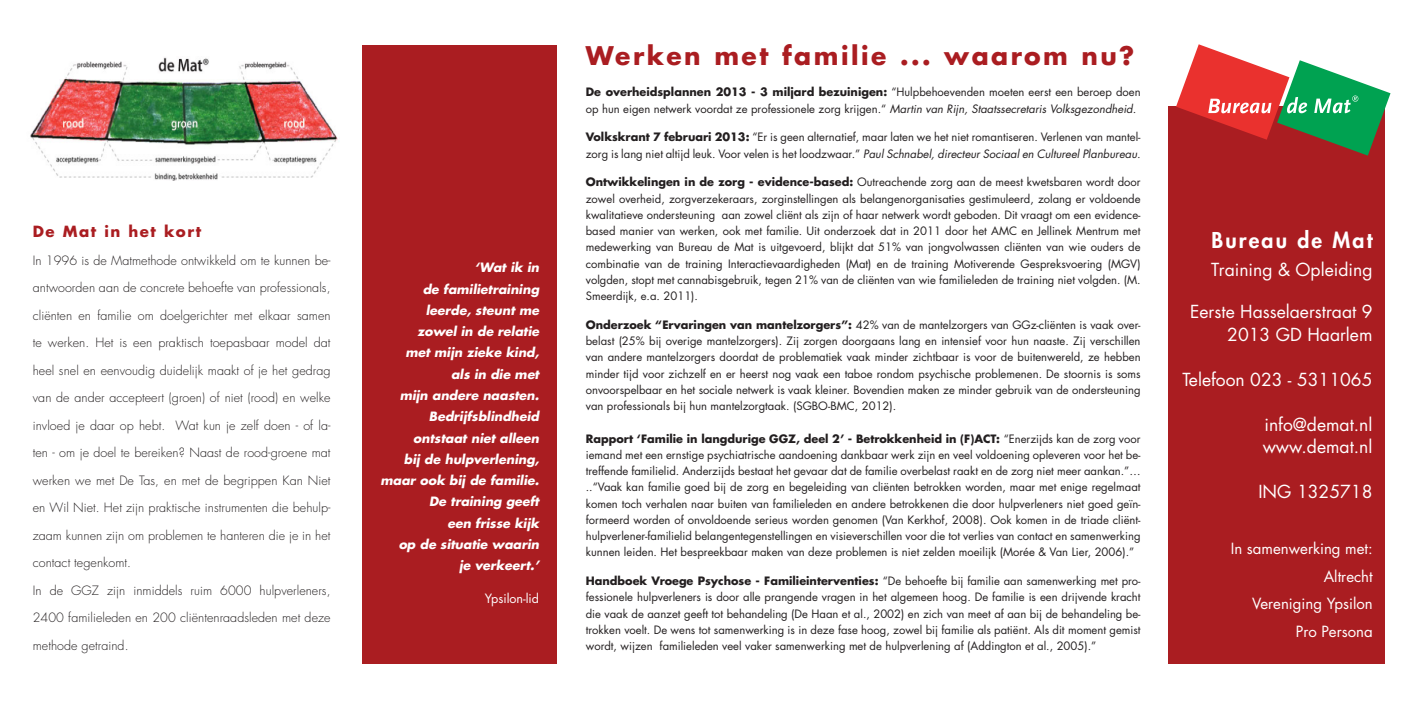
<style>
.page{position:relative;width:1418px;height:709px;background:#fff}
.page>*{position:absolute;margin:0;border:0;box-sizing:border-box;transform-origin:0 0}
.t1{font:700 25px "Futura CE";letter-spacing:.1em;color:#aa1d21}
.t2{font:800 21.25px "Futura";letter-spacing:.1em;color:#fff}
.t3{font:17.5px "Futura CE";color:#fff}
.t4{font:15px "Futura";color:#fff}
.t5{font:700 15px "Futura CE";letter-spacing:.1em;color:#aa1d21}
.t6{font:300 12.5px/27.5px "Futura";letter-spacing:.005em;color:#231f20}
.t7{font:italic 700 12.5px "Futura CE";color:#fff}
.t8{font:12.5px "Futura CE";color:#fff}
.t9{font:11.25px/16.2px "Futura CE";color:#231f20;text-align:justify}
.t10{font:11.25px/16.2px "Futura";color:#231f20}
.s1{font-family:"Futura CE";font-weight:700}
.s2{font-family:"Futura CE";font-style:italic}
.s3{font-weight:700}
.s4{font-family:"Futura";font-weight:700}
</style>
<div class="page">
<img style="left:30px;top:57px;width:308px;height:123px">
<div style="left:1168px;top:106px;width:216px;height:558px;background:#aa1d21"></div>
<svg style="left:1176px;top:44px;width:214px;height:112px"></svg>
<div style="left:362px;top:45px;width:194px;height:619px;background:#aa1d21"></div>
<p class="t5" style="left:33px;top:220px;width:170px">De Mat in het kort</p>
<p class="t6" style="left:33px;top:247px;width:299px">In 1996 is de Matmethode ontwikkeld om te kunnen be-</p>
<p class="t6" style="left:33px;top:274px;width:299px">antwoorden aan de concrete behoefte van professionals,</p>
<p class="t6" style="left:33px;top:302px;width:299px">cliënten en familie om doelgerichter met elkaar samen</p>
<p class="t6" style="left:33px;top:329px;width:299px">te werken. Het is een praktisch toepasbaar model dat</p>
<p class="t6" style="left:33px;top:357px;width:299px">heel snel en eenvoudig duidelijk maakt of je het gedrag</p>
<p class="t6" style="left:33px;top:384px;width:299px">van de ander accepteert (groen) of niet (rood) en welke</p>
<p class="t6" style="left:33px;top:412px;width:299px">invloed je daar op hebt. Wat kun je zelf doen - of la-</p>
<p class="t6" style="left:33px;top:439px;width:299px">ten - om je doel te bereiken? Naast de rood-groene mat</p>
<p class="t6" style="left:33px;top:467px;width:299px">werken we met De Tas, en met de begrippen Kan Niet</p>
<p class="t6" style="left:33px;top:494px;width:299px">en Wil Niet. Het zijn praktische instrumenten die behulp-</p>
<p class="t6" style="left:33px;top:522px;width:299px">zaam kunnen zijn om problemen te hanteren die je in het</p>
<p class="t6" style="left:33px;top:549px;width:100px">contact tegenkomt.</p>
<p class="t6" style="left:33px;top:577px;width:299px">In de GGZ zijn inmiddels ruim 6000 hulpverleners,</p>
<p class="t6" style="left:33px;top:604px;width:299px">2400 familieleden en 200 cliëntenraadsleden met deze methode getraind.</p>
<p class="t7" style="left:475px;top:258px;width:66px">‘Wat ik in</p>
<p class="t7" style="left:423px;top:280px;width:118px">de familietraining</p>
<p class="t7" style="left:426px;top:301px;width:115px">leerde, steunt me</p>
<p class="t7" style="left:417px;top:322px;width:123px">zowel in de relatie</p>
<p class="t7" style="left:405px;top:343px;width:135px">met mijn zieke kind,</p>
<p class="t7" style="left:451px;top:365px;width:90px">als in die met</p>
<p class="t7" style="left:400px;top:386px;width:141px">mijn andere naasten.</p>
<p class="t7" style="left:429px;top:407px;width:112px">Bedrijfsblindheid</p>
<p class="t7" style="left:413px;top:428px;width:127px">ontstaat niet alleen</p>
<p class="t7" style="left:404px;top:450px;width:137px">bij de hulpverlening,</p>
<p class="t7" style="left:380px;top:471px;width:160px">maar ook bij de familie.</p>
<p class="t7" style="left:429px;top:492px;width:111px">De training geeft</p>
<p class="t7" style="left:447px;top:513px;width:93px">een frisse kijk</p>
<p class="t7" style="left:399px;top:535px;width:142px">op de situatie waarin</p>
<p class="t7" style="left:459px;top:556px;width:81px">je verkeert.’</p>
<p class="t8" style="left:485px;top:590px;width:56px">Ypsilon-lid</p>
<p class="t1" style="left:586px;top:37px;width:550px">Werken met familie ... waarom nu?</p>
<p class="t10" style="left:586px;top:84px;width:556px"><span class="s1">De overheidsplannen 2013 - 3 miljard bezuinigen:</span> “Hulpbehoevenden moeten eerst een beroep doen op hun eigen netwerk voordat ze professionele zorg krijgen.“ <span class="s2">Martin van Rijn, Staatssecretaris Volksgezondheid.</span></p>
<p class="t10" style="left:586px;top:129px;width:556px"><span class="s1">Volkskrant 7 februari 2013:</span> “Er is geen alternatief, maar laten we het niet romantiseren. Verlenen van mantel&shy;zorg is lang niet altijd leuk. Voor velen is het loodzwaar.” <span class="s2">Paul Schnabel, directeur Sociaal en Cultureel Planbureau.</span></p>
<p class="t9" style="left:586px;top:174px;width:556px"><span class="s3">Ontwikkelingen in de zorg - evidence-based:</span> Outreachende zorg aan de meest kwetsbaren wordt door zowel overheid, zorgverzekeraars, zorginstellingen als belangenorganisaties gestimuleerd, zolang er voldoende kwalitatieve ondersteuning aan zowel cliënt als zijn of haar netwerk wordt geboden. Dit vraagt om een evidence&shy;based manier van werken, ook met familie. Uit onderzoek dat in 2011 door het AMC en Jellinek Mentrum met medewerking van Bureau de Mat is uitgevoerd, blijkt dat 51% van jongvolwassen cliënten van wie ouders de combinatie van de training Interactievaardigheden (Mat) en de training Motiverende Gespreksvoering (MGV) volgden, stopt met cannabisgebruik, tegen 21% van de cliënten van wie familieleden de training niet volgden. (M.<br>Smeerdijk, e.a. 2011).</p>
<p class="t9" style="left:586px;top:317px;width:556px"><span class="s4">Onderzoek “Ervaringen van mantelzorgers”:</span> 42% van de mantelzorgers van GGz-cliënten is vaak over&shy;belast (25% bij overige mantelzorgers). Zij zorgen doorgaans lang en intensief voor hun naaste. Zij verschillen van andere mantelzorgers doordat de problematiek vaak minder zichtbaar is voor de buitenwereld, ze hebben minder tijd voor zichzelf en er heerst nog vaak een taboe rondom psychische problemenen. De stoornis is soms onvoorspelbaar en het sociale netwerk is vaak kleiner. Bovendien maken ze minder gebruik van de ondersteuning van professionals bij hun mantelzorgtaak. (SGBO-BMC, 2012).</p>
<p class="t9" style="left:586px;top:430px;width:556px"><span class="s3">Rapport ‘Familie in langdurige GGZ, deel 2’ - Betrokkenheid in (F)ACT:</span> “Enerzijds kan de zorg voor iemand met een ernstige psychiatrische aandoening dankbaar werk zijn en veel voldoening opleveren voor het be&shy;treffende familielid. Anderzijds bestaat het gevaar dat de familie overbelast raakt en de zorg niet meer aankan.”… ..“Vaak kan familie goed bij de zorg en begeleiding van cliënten betrokken worden, maar met enige regelmaat komen toch verhalen naar buiten van familieleden en andere betrokkenen die door hulpverleners niet goed geïn&shy;formeerd worden of onvoldoende serieus worden genomen (Van Kerkhof, 2008). Ook komen in de triade cliënt&shy;hulpverlener-familielid belangentegenstellingen en visieverschillen voor die tot verlies van contact en samenwerking kunnen leiden. Het bespreekbaar maken van deze problemen is niet zelden moeilijk (Morée &amp; Van Lier, 2006).”</p>
<p class="t9" style="left:586px;top:573px;width:556px"><span class="s3">Handboek Vroege Psychose - Familieinterventies:</span> “De behoefte bij familie aan samenwerking met pro&shy;fessionele hulpverleners is door alle prangende vragen in het algemeen hoog. De familie is een drijvende kracht die vaak de aanzet geeft tot behandeling (De Haan et al., 2002) en zich van meet af aan bij de behandeling be&shy;trokken voelt. De wens tot samenwerking is in deze fase hoog, zowel bij familie als patiënt. Als dit moment gemist wordt, wijzen familieleden veel vaker samenwerking met de hulpverlening af (Addington et al., 2005).”</p>
<p class="t2" style="left:1211px;top:227px;width:162px">Bureau de Mat</p>
<p class="t3" style="left:1211px;top:258px;width:163px">Training &amp; Opleiding</p>
<p class="t3" style="left:1190px;top:300px;width:184px">Eerste Hasselaerstraat 9</p>
<p class="t3" style="left:1227px;top:323px;width:147px">2013 GD Haarlem</p>
<p class="t3" style="left:1182px;top:368px;width:191px">Telefoon 023 - 5311065</p>
<p class="t3" style="left:1264px;top:413px;width:109px">info@demat.nl</p>
<p class="t3" style="left:1262px;top:435px;width:111px">www.demat.nl</p>
<p class="t3" style="left:1258px;top:480px;width:115px">ING 1325718</p>
<p class="t4" style="left:1230px;top:539px;width:143px">In samenwerking met:</p>
<p class="t4" style="left:1323px;top:566px;width:50px">Altrecht</p>
<p class="t4" style="left:1252px;top:594px;width:122px">Vereniging Ypsilon</p>
<p class="t4" style="left:1295px;top:621px;width:78px">Pro Persona</p>
</div>
